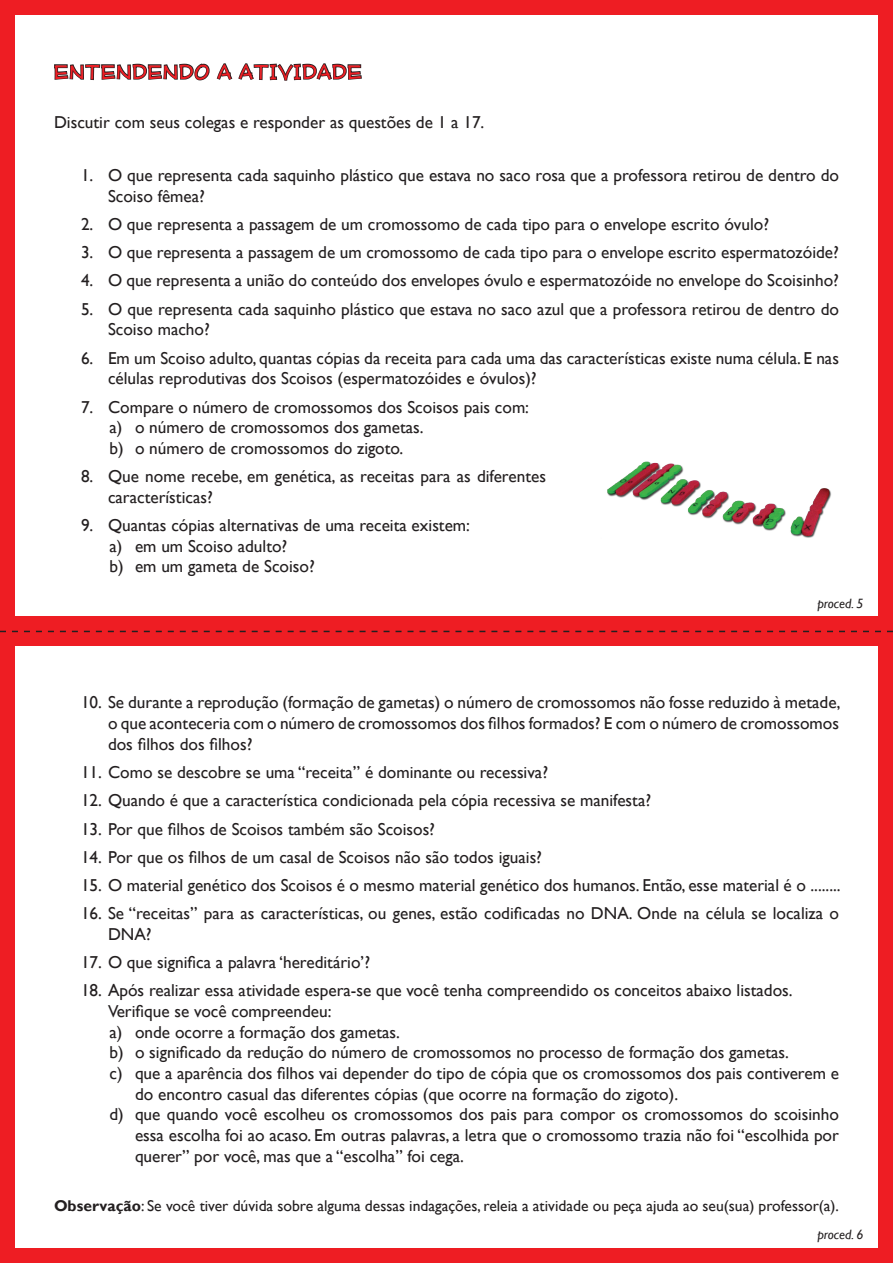
<style>
.page{position:relative;width:893px;height:1263px;background:#fff}
.page>*{position:absolute;margin:0;border:0;box-sizing:border-box;transform-origin:0 0}
.t1{font:25.5px "Mufferaw";letter-spacing:.05em;color:#ee1d23}
.t2{font:17.25px/20.7px "Gill Sans";color:#231f20}
.t3{font:15.6px "Gill Sans";color:#231f20}
.t4{font:italic 13.5px "Gill Sans";color:#231f20}
.s1{font-weight:700}
</style>
<div class="page">
<div style="left:0;top:0;width:893px;height:631px;background:#ee1d23"></div>
<div style="left:15px;top:15px;width:863px;height:601px;background:#fff"></div>
<div style="left:0;top:631px;width:893px;height:632px;background:#ee1d23"></div>
<div style="left:15px;top:647px;width:863px;height:601px;background:#fff"></div>
<svg style="left:0;top:631px;width:893px;height:1px"></svg>
<svg style="left:54px;top:63px;width:308px;height:18px"></svg>
<img style="left:607px;top:461px;width:224px;height:77px">
<h1 class="t1" style="left:54px;top:59px;width:309px">ENTENDENDO A ATIVIDADE</h1>
<p class="t2" style="left:54px;top:112px;width:432px">Discutir com seus colegas e responder as questões de 1 a 17.</p>
<p class="t2" style="left:108px;top:165px;width:732px;text-indent:-27px">1.O que representa cada saquinho plástico que estava no saco rosa que a professora retirou de dentro do<br>Scoiso fêmea?</p>
<p class="t2" style="left:81px;top:210px;width:759px;line-height:28.2px">2.O que representa a passagem de um cromossomo de cada tipo para o envelope escrito óvulo?<br>3.O que representa a passagem de um cromossomo de cada tipo para o envelope escrito espermatozóide?<br>4.O que representa a união do conteúdo dos envelopes óvulo e espermatozóide no envelope do Scoisinho?<br>5.O que representa cada saquinho plástico que estava no saco azul que a professora retirou de dentro do</p>
<p class="t2" style="left:108px;top:320px;width:103px">Scoiso macho?</p>
<p class="t2" style="left:108px;top:348px;width:732px;text-indent:-27px">6. Em um Scoiso adulto, quantas cópias da receita para cada uma das características existe numa célula. E nas células reprodutivas dos Scoisos (espermatozóides e óvulos)?</p>
<p class="t2" style="left:109px;top:397px;width:421px;text-indent:-28px">7. Compare o número de cromossomos dos Scoisos pais com: a) o número de cromossomos dos gametas.<br>b) o número de cromossomos do zigoto.</p>
<p class="t2" style="left:108px;top:466px;width:439px;text-indent:-27px">8. Que nome recebe, em genética, as receitas para as diferentes características?</p>
<p class="t2" style="left:109px;top:515px;width:362px;text-indent:-28px">9. Quantas cópias alternativas de uma receita existem: a) em um Scoiso adulto?<br>b) em um gameta de Scoiso?</p>
<p class="t4" style="left:817px;top:595px;width:48px">proced. 5</p>
<p class="t2" style="left:108px;top:693px;width:734px;text-align:justify;text-indent:-27px">10. Se durante a reprodução (formação de gametas) o número de cromossomos não fosse reduzido à metade, o que aconteceria com o número de cromossomos dos filhos formados? E com o número de cromossomos dos filhos dos filhos?</p>
<p class="t2" style="left:81px;top:762px;width:469px">11. Como se descobre se uma “receita” é dominante ou recessiva?</p>
<p class="t2" style="left:81px;top:790px;width:572px">12. Quando é que a característica condicionada pela cópia recessiva se manifesta?</p>
<p class="t2" style="left:81px;top:819px;width:356px">13. Por que filhos de Scoisos também são Scoisos?</p>
<p class="t2" style="left:81px;top:843px;width:761px;line-height:28.2px">14. Por que os filhos de um casal de Scoisos não são todos iguais?<br>15.O material genético dos Scoisos é o mesmo material genético dos humanos. Então, esse material é o ........</p>
<p class="t2" style="left:108px;top:903px;width:732px;text-indent:-27px">16. Se “receitas” para as características, ou genes, estão codificadas no DNA. Onde na célula se localiza o<br>DNA?</p>
<p class="t2" style="left:81px;top:952px;width:291px">17. O que significa a palavra ‘hereditário’?</p>
<p class="t2" style="left:81px;top:980px;width:713px">18. Após realizar essa atividade espera-se que você tenha compreendido os conceitos abaixo listados.</p>
<p class="t2" style="left:108px;top:1001px;width:225px">Verifique se você compreendeu:</p>
<p class="t2" style="left:109px;top:1022px;width:292px">a) onde ocorre a formação dos gametas.</p>
<p class="t2" style="left:109px;top:1042px;width:681px">b) o significado da redução do número de cromossomos no processo de formação dos gametas.</p>
<p class="t2" style="left:109px;top:1063px;width:731px">c) que a aparência dos filhos vai depender do tipo de cópia que os cromossomos dos pais contiverem e</p>
<p class="t2" style="left:135px;top:1084px;width:545px">do encontro casual das diferentes cópias (que ocorre na formação do zigoto).</p>
<p class="t2" style="left:109px;top:1104px;width:731px">d) que quando você escolheu os cromossomos dos pais para compor os cromossomos do scoisinho</p>
<p class="t2" style="left:135px;top:1125px;width:705px">essa escolha foi ao acaso. Em outras palavras, a letra que o cromossomo trazia não foi “escolhida por</p>
<p class="t2" style="left:135px;top:1146px;width:331px">querer” por você, mas que a “escolha” foi cega.</p>
<p class="t3" style="left:54px;top:1196px;width:786px"><span class="s1">Observação</span>: Se você tiver dúvida sobre alguma dessas indagações, releia a atividade ou peça ajuda ao seu(sua) professor(a).</p>
<p class="t4" style="left:817px;top:1227px;width:48px">proced. 6</p>
</div>
